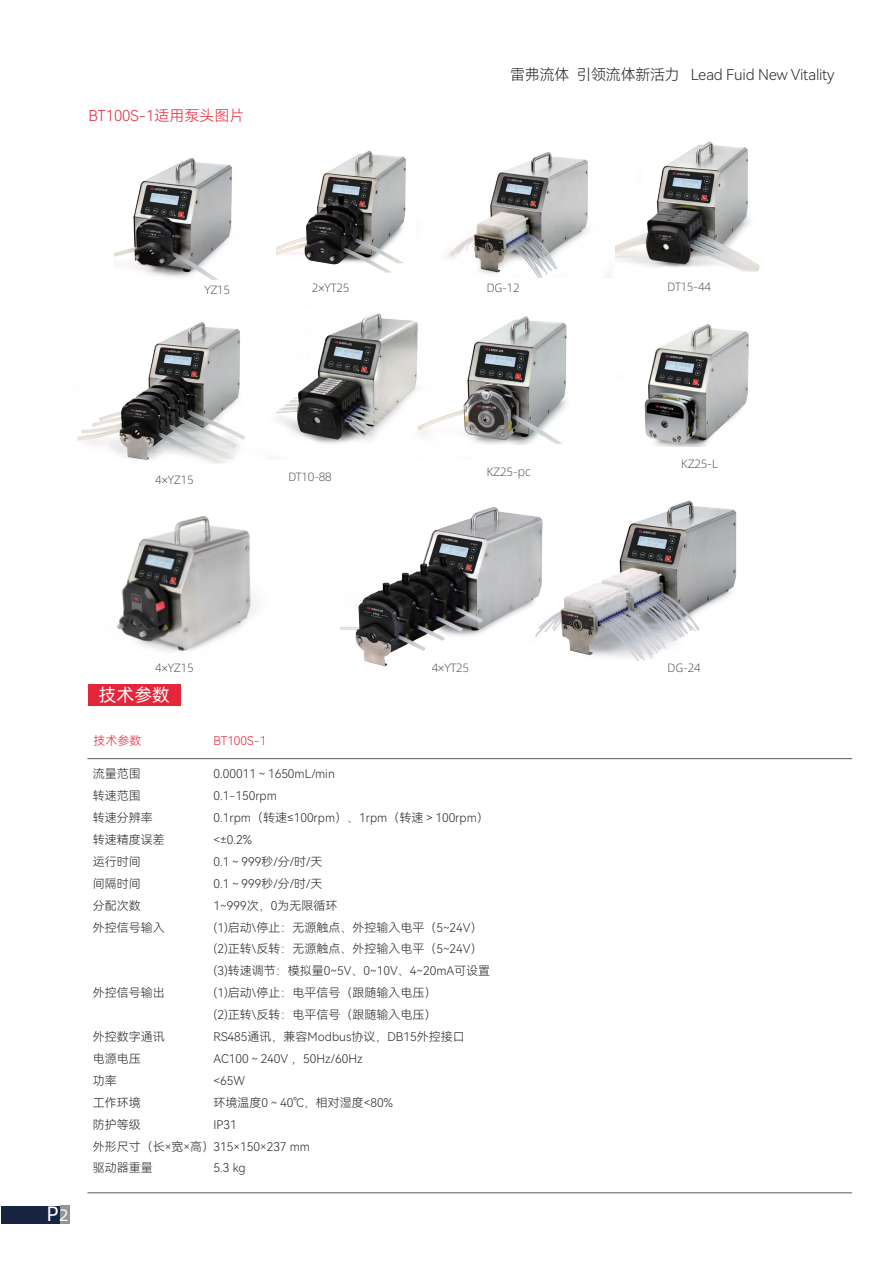
<style>
.page{position:relative;width:893px;height:1263px;background:#fff}
.page>*{position:absolute;margin:0;border:0;box-sizing:border-box;transform-origin:0 0}
.t1{font:21px "Alibaba Pu Hui Ti R";color:#fff}
.t2{font:18px "Alibaba Pu Hui Ti R";color:#fff}
.t3{font:15px "Harmony OS Sans SC Light";letter-spacing:-.02em;color:#262727}
.t4{font:15px "Harmony OS Sans SC Light";color:#e52539}
.t5{font:12px/21.9px "Harmony OS Sans SC Light";color:#262727}
.t6{font:12px "Alibaba Pu Hui Ti L";letter-spacing:-.02em;color:#3e3e3f}
.t7{font:12px "Harmony OS Sans SC Light";color:#e52539}
.s1{font-size:16.5px}
</style>
<div class="page">
<img style="left:77px;top:322px;width:156px;height:128px">
<img style="left:276px;top:150px;width:130px;height:123px">
<div style="left:2px;top:1206px;width:68px;height:18px;background:#172541"></div>
<div style="left:60px;top:1206px;width:10px;height:18px;background:#939598"></div>
<img style="left:446px;top:152px;width:164px;height:126px">
<img style="left:233px;top:313px;width:257px;height:137px">
<img style="left:585px;top:500px;width:152px;height:161px">
<img style="left:644px;top:324px;width:105px;height:122px">
<img style="left:615px;top:141px;width:145px;height:131px">
<img style="left:88px;top:450px;width:168px;height:256px">
<img style="left:114px;top:158px;width:118px;height:121px">
<div style="left:89px;top:685px;width:92px;height:21px;background:#e52539"></div>
<hr style="left:87px;top:758px;width:765px;height:1px;background:#57585a">
<hr style="left:87px;top:1192px;width:765px;height:1px;background:#57585a">
<img style="left:340px;top:507px;width:245px;height:160px">
<img style="left:408px;top:313px;width:159px;height:131px">
<p class="t4" style="left:89px;top:105px;width:157px">BT100S-1适用泵头图片</p>
<p class="t3" style="left:510px;top:64px;width:326px">雷弗流体 引领流体新活力 Lead Fuid New Vitality</p>
<p class="t6" style="left:204px;top:280px;width:27px">YZ15</p>
<p class="t6" style="left:487px;top:279px;width:35px">DG-12</p>
<p class="t6" style="left:312px;top:279px;width:39px">2×YT25</p>
<p class="t6" style="left:155px;top:471px;width:40px">4×YZ15</p>
<p class="t6" style="left:288px;top:468px;width:45px">DT10-88</p>
<p class="t6" style="left:487px;top:463px;width:46px">KZ25-pc</p>
<p class="t6" style="left:668px;top:278px;width:45px">DT15-44</p>
<p class="t6" style="left:681px;top:455px;width:38px">KZ25-L</p>
<h1 class="t1" style="left:47px;top:1198px;width:24px">P<span class="s1">2</span></h1>
<p class="t6" style="left:155px;top:659px;width:40px">4×YZ15</p>
<h2 class="t2" style="left:99px;top:681px;width:72px">技术参数</h2>
<p class="t7" style="left:93px;top:733px;width:49px">技术参数</p>
<p class="t7" style="left:214px;top:733px;width:54px">BT100S-1</p>
<p class="t6" style="left:432px;top:659px;width:39px">4×YT25</p>
<p class="t5" style="left:93px;top:762px;width:73px">流量范围<br>转速范围<br>转速分辨率转速精度误差运行时间<br>间隔时间<br>分配次数<br>外控信号输入</p>
<p class="t5" style="left:214px;top:762px;width:123px">0.00011～1650mL/min</p>
<p class="t5" style="left:214px;top:784px;width:65px">0.1-150rpm</p>
<p class="t5" style="left:214px;top:806px;width:277px">0.1rpm（转速≤100rpm）、1rpm（转速＞100rpm）</p>
<p class="t5" style="left:214px;top:828px;width:40px">&lt;±0.2%</p>
<p class="t5" style="left:214px;top:850px;width:111px">0.1～999秒/分/时/天</p>
<p class="t5" style="left:214px;top:872px;width:111px">0.1～999秒/分/时/天</p>
<p class="t5" style="left:214px;top:894px;width:125px">1~999次，0为无限循环</p>
<p class="t5" style="left:214px;top:916px;width:270px">(1)启动\停止：无源触点、外控输入电平（5~24V）</p>
<p class="t5" style="left:214px;top:938px;width:270px">(2)正转\反转：无源触点、外控输入电平（5~24V）</p>
<p class="t5" style="left:214px;top:960px;width:278px">(3)转速调节：模拟量0~5V、0~10V、4~20mA可设置</p>
<p class="t5" style="left:214px;top:981px;width:224px">(1)启动\停止：电平信号（跟随输入电压）</p>
<p class="t5" style="left:214px;top:1003px;width:224px">(2)正转\反转：电平信号（跟随输入电压）</p>
<p class="t5" style="left:214px;top:1025px;width:253px">RS485通讯，兼容Modbus协议，DB15外控接口</p>
<p class="t5" style="left:214px;top:1047px;width:151px">AC100～240V ，50Hz/60Hz</p>
<p class="t5" style="left:214px;top:1069px;width:33px">&lt;65W</p>
<p class="t5" style="left:214px;top:1091px;width:181px">环境温度0～40℃，相对湿度&lt;80%</p>
<p class="t5" style="left:214px;top:1113px;width:25px">IP31</p>
<p class="t5" style="left:93px;top:1135px;width:219px">外形尺寸（长×宽×高）315×150×237 mm</p>
<p class="t5" style="left:214px;top:1157px;width:34px">5.3 kg</p>
<p class="t5" style="left:93px;top:981px;width:73px">外控信号输出</p>
<p class="t5" style="left:93px;top:1025px;width:73px">外控数字通讯电源电压<br>功率<br>工作环境<br>防护等级</p>
<p class="t5" style="left:93px;top:1157px;width:61px">驱动器重量</p>
<p class="t6" style="left:668px;top:659px;width:35px">DG-24</p>
</div>
